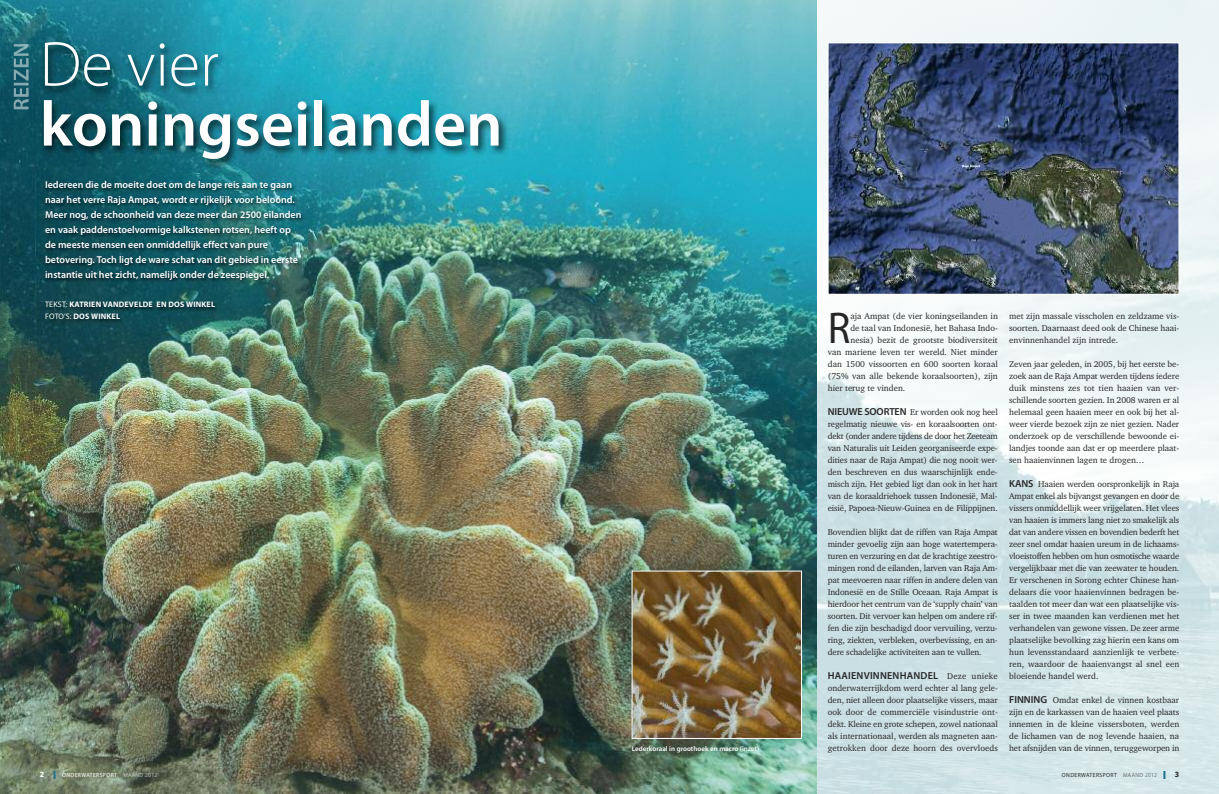
<style>
.page{position:relative;width:1219px;height:794px;background:#fff}
.page>*{position:absolute;margin:0;border:0;box-sizing:border-box;transform-origin:0 0}
.t1{font:600 64px "Myriad Pro";color:#fff}
.t2{font:300 64px "Myriad Pro";color:#fff}
.t3{font:44.7px "Myriad Pro";color:#272627;scale:.94 1}
.t4{font:600 10.2px "Myriad Pro";letter-spacing:.02em;color:#272627}
.t5{font:600 10px/15px "Myriad Pro";color:#fff}
.t6{font:8.7px/12px "Charter BT";color:#272627;text-align:justify}
.t7{font:700 8px/12px "Myriad Pro";letter-spacing:.02em;color:#fff}
.t8{font:700 8px "Myriad Pro";color:#272627}
.t9{font:600 7px "Myriad Pro";color:#fff}
.t10{font:6px "Myriad Pro";letter-spacing:.07em;color:#fff;scale:.95 1}
.t11{font:6px "Myriad Pro";letter-spacing:.07em;color:#272627;scale:.95 1}
.s1{font-weight:400}
.s2{font-weight:300}
.s3{font-family:"Myriad Pro";font-weight:600;font-size:10.2px}
.s4{font-family:"Charter BT";font-weight:400;font-size:8.7px}
</style>
<div class="page">
<img style="left:816px;top:0;width:403px;height:794px">
<img style="left:0;top:0;width:816px;height:794px">
<img style="left:27px;top:27px;width:567px;height:161px">
<svg style="left:54px;top:771px;width:2px;height:8px"></svg>
<img style="left:14px;top:44px;width:15px;height:65px">
<svg style="left:1163px;top:771px;width:2px;height:8px"></svg>
<img style="left:35px;top:172px;width:281px;height:215px">
<img style="left:634px;top:573px;width:166px;height:164px">
<div style="left:632px;top:571px;width:170px;height:168px;border:1px solid #fff"></div>
<img style="left:830px;top:45px;width:347px;height:248px">
<div style="left:828px;top:43px;width:351px;height:252px;border:1px solid #fff"></div>
<h1 class="t2" style="left:40px;top:40px;width:181px">De vier</h1>
<h1 class="t1" style="left:40px;top:100px;width:464px">koningseilanden</h1>
<p class="t5" style="left:45px;top:178px;width:258px">Iedereen die de moeite doet om de lange reis aan te gaan naar het verre Raja Ampat, wordt er rijkelijk voor beloond.<br>Meer nog, de schoonheid van deze meer dan 2500 eilanden en vaak paddenstoelvormige kalkstenen rotsen, heeft op de meeste mensen een onmiddellijk effect van pure betovering. Toch ligt de ware schat van dit gebied in eerste instantie uit het zicht, namelijk onder de zeespiegel.</p>
<p class="t7" style="left:45px;top:298px;width:171px"><span class="s1">TEKST:</span> KATRIEN VANDEVELDE EN DOS WINKEL<br><span class="s1">FOTO’S:</span> DOS WINKEL</p>
<p class="t7" style="left:40px;top:768px;width:6px">2</p>
<p class="t10" style="left:62px;top:772px;width:102px">ONDERWATERSPORT <span class="s2">MAAND 2012</span></p>
<p class="t9" style="left:632px;top:746px;width:129px">Lederkoraal in groothoek en macro (inzet)</p>
<h2 class="t3" style="left:828px;top:311px;width:26px">R</h2>
<p class="t6" style="left:850px;top:310px;width:149px">aja Ampat (de vier koningseilanden in</p>
<p class="t6" style="left:850px;top:322px;width:149px">de taal van Indonesië, het Bahasa Indo-</p>
<p class="t6" style="left:850px;top:334px;width:149px">nesia) bezit de grootste biodiversiteit</p>
<p class="t6" style="left:828px;top:346px;width:172px">van mariene leven ter wereld. Niet minder</p>
<p class="t6" style="left:828px;top:358px;width:172px">dan 1500 vissoorten en 600 soorten koraal</p>
<p class="t6" style="left:828px;top:370px;width:172px">(75% van alle bekende koraalsoorten), zijn</p>
<p class="t6" style="left:828px;top:382px;width:79px">hier terug te vinden.</p>
<p class="t6" style="left:828px;top:406px;width:172px"><span class="s3">NIEUWE SOORTEN</span> Er worden ook nog heel regelmatig nieuwe vis- en koraalsoorten ont&shy;dekt (onder andere tijdens de door het Zeeteam van Naturalis uit Leiden georganiseerde expe&shy;dities naar de Raja Ampat) die nog nooit wer&shy;den beschreven en dus waarschijnlijk ende&shy;misch zijn. Het gebied ligt dan ook in het hart van de koraaldriehoek tussen Indonesië, Mal&shy;eisië, Papoea-Nieuw-Guinea en de Filippijnen.</p>
<p class="t6" style="left:828px;top:526px;width:172px">Bovendien blijkt dat de riffen van Raja Ampat minder gevoelig zijn aan hoge watertempera&shy;turen en verzuring en dat de krachtige zeestro&shy;mingen rond de eilanden, larven van Raja Am&shy;pat meevoeren naar riffen in andere delen van Indonesië en de Stille Oceaan. Raja Ampat is hierdoor het centrum van de ‘supply chain’ van soorten. Dit vervoer kan helpen om andere rif&shy;fen die zijn beschadigd door vervuiling, verzu&shy;ring, ziekten, verbleken, overbevissing, en an&shy;dere schadelijke activiteiten aan te vullen.</p>
<p class="t4" style="left:828px;top:671px;width:172px">HAAIENVINNENHANDEL <span class="s4">Deze unieke</span></p>
<p class="t6" style="left:828px;top:682px;width:172px">onderwaterrijkdom werd echter al lang gele&shy;den, niet alleen door plaatselijke vissers, maar ook door de commerciële visindustrie ont&shy;dekt. Kleine en grote schepen, zowel nationaal als internationaal, werden als magneten aan&shy;getrokken door deze hoorn des overvloeds</p>
<p class="t6" style="left:1009px;top:310px;width:172px">met zijn massale visscholen en zeldzame vis&shy;soorten. Daarnaast deed ook de Chinese haai&shy;envinnenhandel zijn intrede.</p>
<p class="t6" style="left:1009px;top:358px;width:172px">Zeven jaar geleden, in 2005, bij het eerste be&shy;zoek aan de Raja Ampat werden tijdens iedere duik minstens zes tot tien haaien van ver&shy;schillende soorten gezien. In 2008 waren er al helemaal geen haaien meer en ook bij het al&shy;weer vierde bezoek zijn ze niet gezien. Nader onderzoek op de verschillende bewoonde ei&shy;landjes toonde aan dat er op meerdere plaat&shy;sen haaienvinnen lagen te drogen…</p>
<p class="t6" style="left:1009px;top:478px;width:172px"><span class="s3">KANS</span> Haaien werden oorspronkelijk in Raja Ampat enkel als bijvangst gevangen en door de vissers onmiddellijk weer vrijgelaten. Het vlees van haaien is immers lang niet zo smakelijk als dat van andere vissen en bovendien bederft het zeer snel omdat haaien ureum in de lichaams&shy;vloeistoffen hebben om hun osmotische waarde vergelijkbaar met die van zeewater te houden.<br>Er verschenen in Sorong echter Chinese han&shy;delaars die voor haaienvinnen bedragen be&shy;taalden tot meer dan wat een plaatselijke vis&shy;ser in twee maanden kan verdienen met het verhandelen van gewone vissen. De zeer arme plaatselijke bevolking zag hierin een kans om hun levensstandaard aanzienlijk te verbete&shy;ren, waardoor de haaienvangst al snel een bloeiende handel werd.</p>
<p class="t6" style="left:1009px;top:694px;width:172px"><span class="s3">FINNING</span> Omdat enkel de vinnen kostbaar zijn en de karkassen van de haaien veel plaats innemen in de kleine vissersboten, werden de lichamen van de nog levende haaien, na het afsnijden van de vinnen, teruggeworpen in</p>
<p class="t11" style="left:1062px;top:772px;width:102px">ONDERWATERSPORT <span class="s2">MAAND 2012</span></p>
<p class="t8" style="left:1175px;top:771px;width:6px">3</p>
</div>
